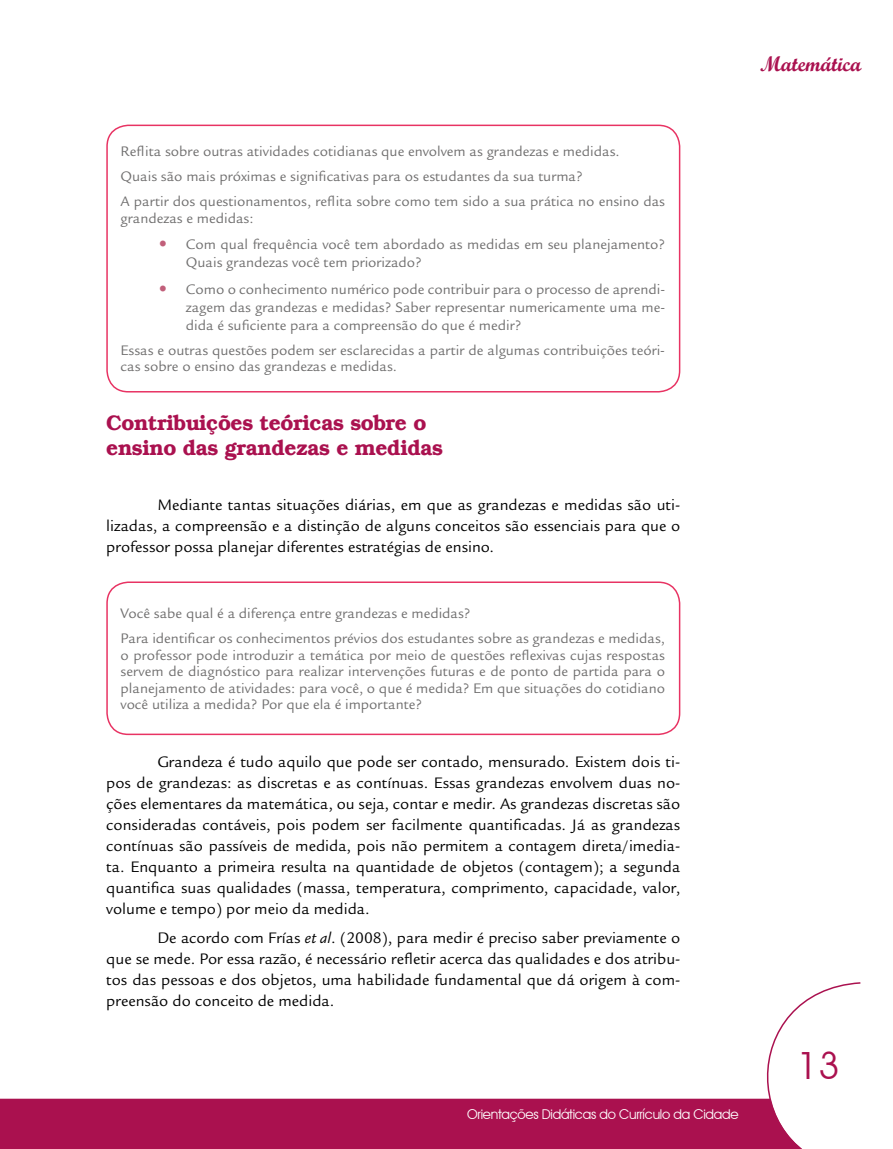
<style>
.page{position:relative;width:893px;height:1149px;background:#fff}
.page>*{position:absolute;margin:0;border:0;box-sizing:border-box;transform-origin:0 0}
.t1{font:37.5px "Avant Garde IT Cby BT";color:#aa114f}
.t2{font:600 21px/25.2px "Bookman";letter-spacing:-.02em;color:#aa114f}
.t3{font:21px "Script MT Bold";color:#aa114f}
.t4{font:16.5px/21px "Legacy Sans Std";color:#000;text-align:justify}
.t5{font:15px/16.5px "Legacy Sans Std";color:#706f6f}
.t6{font:13.5px "Avant Garde IT Cby BT";letter-spacing:-.02em;color:#fff}
.s1{font-style:italic}
</style>
<div class="page">
<div style="left:0;top:1098px;width:736px;height:50px;background:#aa114f"></div>
<svg style="left:736px;top:982px;width:125px;height:166px"></svg>
<div style="left:106px;top:124px;width:574px;height:268px;border:2px solid #e83363;border-radius:21px"></div>
<div style="left:106px;top:581px;width:574px;height:153px;border:2px solid #e83363;border-radius:21px"></div>
<h2 class="t3" style="left:760px;top:51px;width:103px">Matemática</h2>
<p class="t5" style="left:121px;top:139px;width:546px;line-height:25px">Reflita sobre outras atividades cotidianas que envolvem as grandezas e medidas.<br>Quais são mais próximas e significativas para os estudantes da sua turma?<br>A partir dos questionamentos, reflita sobre como tem sido a sua prática no ensino das</p>
<p class="t5" style="left:186px;top:205px;width:481px;line-height:26.5px;text-indent:-65px">grandezas e medidas:<br>Com qual frequência você tem abordado as medidas em seu planejamento?</p>
<p class="t5" style="left:186px;top:249px;width:481px;line-height:26.5px">Quais grandezas você tem priorizado?<br>Como o conhecimento numérico pode contribuir para o processo de aprendi-</p>
<p class="t5" style="left:186px;top:298px;width:481px;line-height:18px">zagem das grandezas e medidas? Saber representar numericamente uma me&shy;dida é suficiente para a compreensão do que é medir?</p>
<p class="t5" style="left:121px;top:342px;width:546px">Essas e outras questões podem ser esclarecidas a partir de algumas contribuições teóri&shy;cas sobre o ensino das grandezas e medidas.</p>
<h2 class="t2" style="left:106px;top:409px;width:338px">Contribuições teóricas sobre o ensino das grandezas e medidas</h2>
<p class="t4" style="left:106px;top:494px;width:576px;text-indent:51px">Mediante tantas situações diárias, em que as grandezas e medidas são uti&shy;lizadas, a compreensão e a distinção de alguns conceitos são essenciais para que o professor possa planejar diferentes estratégias de ensino.</p>
<p class="t5" style="left:121px;top:600px;width:546px;line-height:25px">Você sabe qual é a diferença entre grandezas e medidas?<br>Para identificar os conhecimentos prévios dos estudantes sobre as grandezas e medidas,</p>
<p class="t5" style="left:121px;top:646px;width:546px;text-align:justify">o professor pode introduzir a temática por meio de questões reflexivas cujas respostas servem de diagnóstico para realizar intervenções futuras e de ponto de partida para o planejamento de atividades: para você, o que é medida? Em que situações do cotidiano você utiliza a medida? Por que ela é importante?</p>
<p class="t4" style="left:106px;top:750px;width:576px;text-indent:51px">Grandeza é tudo aquilo que pode ser contado, mensurado. Existem dois ti&shy;pos de grandezas: as discretas e as contínuas. Essas grandezas envolvem duas no&shy;ções elementares da matemática, ou seja, contar e medir. As grandezas discretas são consideradas contáveis, pois podem ser facilmente quantificadas. Já as grandezas contínuas são passíveis de medida, pois não permitem a contagem direta/imedia&shy;ta. Enquanto a primeira resulta na quantidade de objetos (contagem); a segunda quantifica suas qualidades (massa, temperatura, comprimento, capacidade, valor, volume e tempo) por meio da medida.</p>
<p class="t4" style="left:106px;top:927px;width:576px;text-indent:51px">De acordo com Frías <span class="s1">et al</span>. (2008), para medir é preciso saber previamente o que se mede. Por essa razão, é necessário refletir acerca das qualidades e dos atribu&shy;tos das pessoas e dos objetos, uma habilidade fundamental que dá origem à com&shy;preensão do conceito de medida.</p>
<p class="t6" style="left:467px;top:1105px;width:273px">Orientações Didáticas do Currículo da Cidade</p>
<h1 class="t1" style="left:797px;top:1042px;width:44px">13</h1>
</div>
